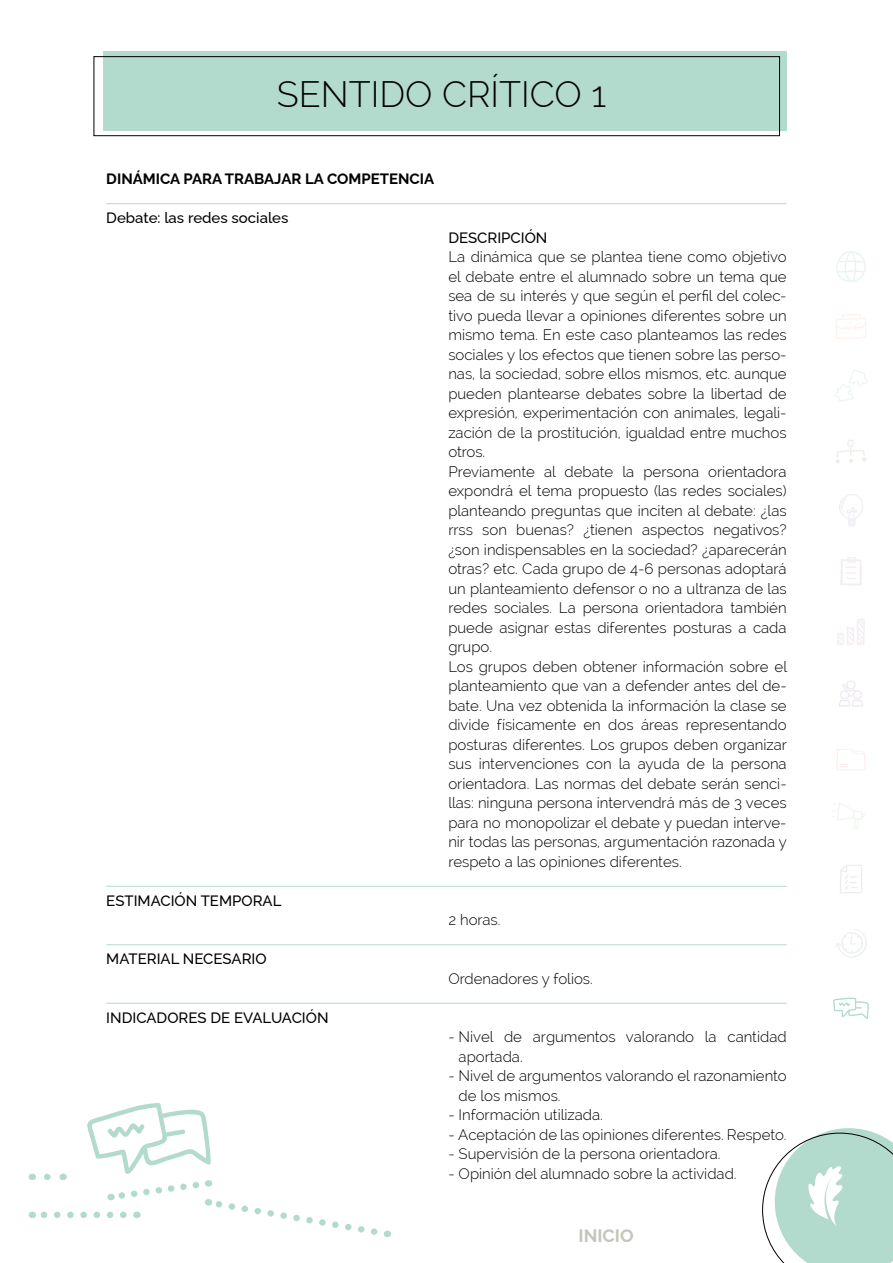
<style>
.page{position:relative;width:893px;height:1263px;background:#fff}
.page>*{position:absolute;margin:0;border:0;box-sizing:border-box;transform-origin:0 0}
.t1{font:300 36px "Raleway";color:#000}
.t2{font:700 18px "Raleway";color:#c6c5ba}
.t3{font:300 15px/19.5px "Raleway";color:#000}
.t4{font:500 15px "Raleway";color:#000}
.t5{font:700 15px "Raleway";color:#000}
</style>
<div class="page">
<svg style="left:832px;top:802px;width:33px;height:27px"></svg>
<svg style="left:836px;top:314px;width:30px;height:25px"></svg>
<svg style="left:836px;top:251px;width:30px;height:31px"></svg>
<svg style="left:835px;top:369px;width:33px;height:33px"></svg>
<svg style="left:839px;top:494px;width:24px;height:32px"></svg>
<svg style="left:837px;top:619px;width:28px;height:26px"></svg>
<svg style="left:840px;top:865px;width:22px;height:28px"></svg>
<svg style="left:836px;top:440px;width:30px;height:23px"></svg>
<svg style="left:840px;top:557px;width:22px;height:28px"></svg>
<svg style="left:835px;top:929px;width:32px;height:29px"></svg>
<svg style="left:837px;top:749px;width:28px;height:21px"></svg>
<svg style="left:839px;top:680px;width:24px;height:26px"></svg>
<svg style="left:833px;top:997px;width:36px;height:22px"></svg>
<hr style="left:106px;top:203px;width:681px;height:1px;background:#b3dbcd">
<hr style="left:106px;top:886px;width:681px;height:1px;background:#b3dbcd">
<hr style="left:106px;top:944px;width:681px;height:1px;background:#b3dbcd">
<hr style="left:106px;top:1003px;width:681px;height:1px;background:#b3dbcd">
<div style="left:103px;top:52px;width:684px;height:79px;background:#b3dbcd"></div>
<div style="left:94px;top:56px;width:686px;height:80px;border:1px solid #000"></div>
<svg style="left:32px;top:1103px;width:356px;height:134px"></svg>
<svg style="left:762px;top:1128px;width:131px;height:135px"></svg>
<h1 class="t1" style="left:277px;top:73px;width:331px">SENTIDO CRÍTICO 1</h1>
<p class="t5" style="left:106px;top:167px;width:329px">DINÁMICA PARA TRABAJAR LA COMPETENCIA</p>
<p class="t4" style="left:106px;top:206px;width:184px">Debate: las redes sociales</p>
<p class="t4" style="left:106px;top:888px;width:177px">ESTIMACIÓN TEMPORAL</p>
<p class="t4" style="left:106px;top:947px;width:162px">MATERIAL NECESARIO</p>
<p class="t4" style="left:106px;top:1005px;width:224px">INDICADORES DE EVALUACIÓN</p>
<p class="t4" style="left:448px;top:225px;width:101px">DESCRIPCIÓN</p>
<p class="t3" style="left:448px;top:247px;width:340px">La dinámica que se plantea tiene como objetivo el debate entre el alumnado sobre un tema que sea de su interés y que según el perfil del colec&shy;tivo pueda llevar a opiniones diferentes sobre un mismo tema. En este caso planteamos las redes sociales y los efectos que tienen sobre las perso&shy;nas, la sociedad, sobre ellos mismos, etc. aunque pueden plantearse debates sobre la libertad de expresión, experimentación con animales, legali&shy;zación de la prostitución, igualdad entre muchos otros.<br>Previamente al debate la persona orientadora expondrá el tema propuesto (las redes sociales) planteando preguntas que inciten al debate: ¿las rrss son buenas? ¿tienen aspectos negativos? ¿son indispensables en la sociedad? ¿aparecerán otras? etc. Cada grupo de 4-6 personas adoptará un planteamiento defensor o no a ultranza de las redes sociales. La persona orientadora también puede asignar estas diferentes posturas a cada grupo.<br>Los grupos deben obtener información sobre el planteamiento que van a defender antes del de&shy;bate. Una vez obtenida la información la clase se divide físicamente en dos áreas representando posturas diferentes. Los grupos deben organizar sus intervenciones con la ayuda de la persona orientadora. Las normas del debate serán senci&shy;llas: ninguna persona intervendrá más de 3 veces para no monopolizar el debate y puedan interve&shy;nir todas las personas, argumentación razonada y respeto a las opiniones diferentes.</p>
<p class="t3" style="left:448px;top:910px;width:54px">2 horas.</p>
<p class="t3" style="left:448px;top:969px;width:146px">Ordenadores y folios.</p>
<p class="t3" style="left:459px;top:1027px;width:330px;text-indent:-10px">- Nivel de argumentos valorando la cantidad aportada.</p>
<p class="t3" style="left:459px;top:1066px;width:330px;text-indent:-10px">- Nivel de argumentos valorando el razonamiento de los mismos.</p>
<p class="t3" style="left:448px;top:1105px;width:156px">- Información utilizada.</p>
<p class="t3" style="left:448px;top:1125px;width:340px">- Aceptación de las opiniones diferentes. Respeto.</p>
<p class="t3" style="left:448px;top:1144px;width:274px">- Supervisión de la persona orientadora.</p>
<p class="t3" style="left:448px;top:1164px;width:290px">- Opinión del alumnado sobre la actividad.</p>
<p class="t2" style="left:579px;top:1221px;width:57px">INICIO</p>
</div>
